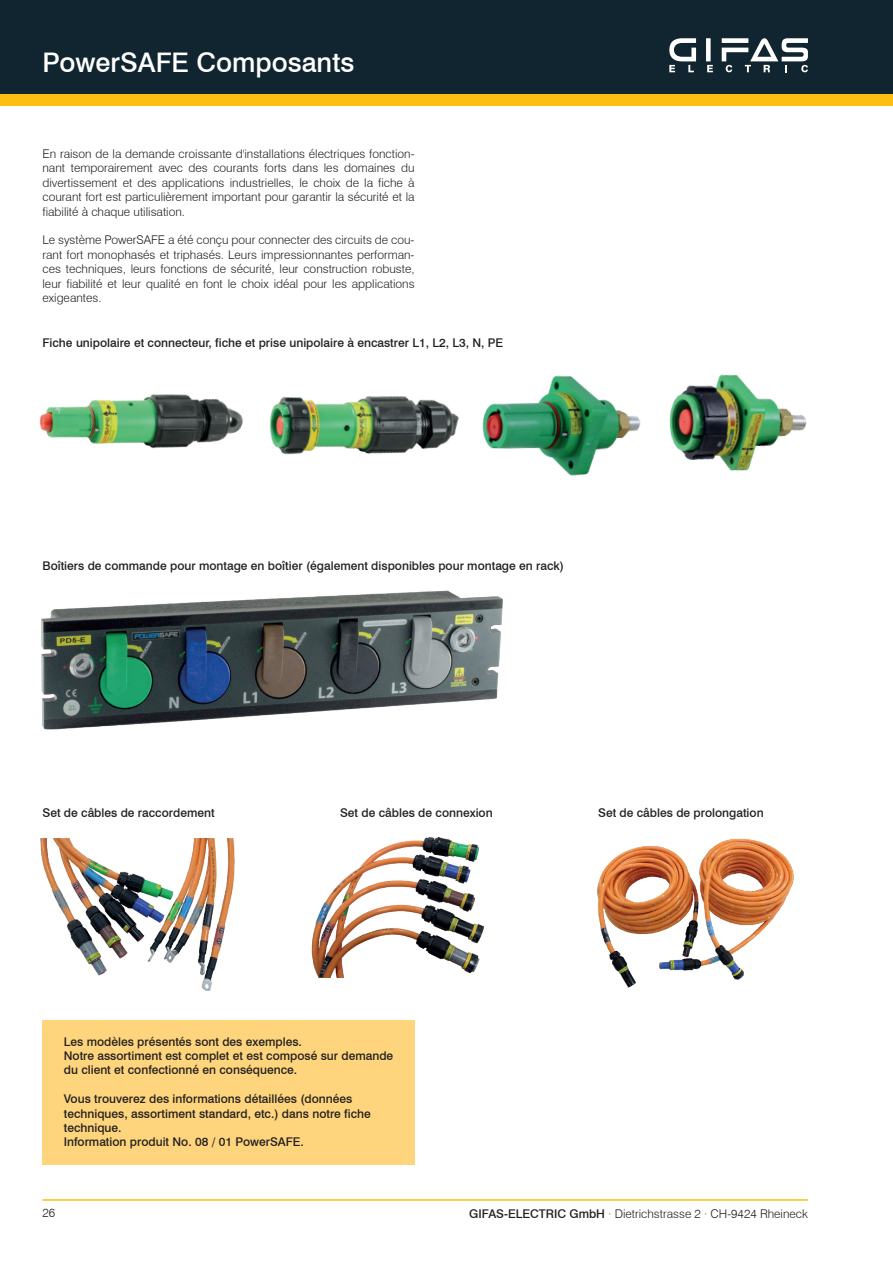
<style>
.page{position:relative;width:893px;height:1263px;background:#fff}
.page>*{position:absolute;margin:0;border:0;box-sizing:border-box;transform-origin:0 0}
.t1{font:500 27px "Swiss 721 BT";color:#fff}
.t2{font:300 12px/14.4px "Swiss 721 BT";color:#231f20;text-align:justify}
.t3{font:500 12px/14.4px "Swiss 721 BT";color:#231f20}
.s1{font-weight:500}
</style>
<div class="page">
<div style="left:0;top:79px;width:893px;height:27px;background:#fdbe12"></div>
<div style="left:0;top:0;width:893px;height:94px;background:#112530"></div>
<div style="left:706px;top:38px;width:5px;height:23px;background:#fff"></div>
<svg style="left:669px;top:38px;width:27px;height:34px"></svg>
<svg style="left:707px;top:65px;width:6px;height:7px"></svg>
<svg style="left:722px;top:38px;width:86px;height:34px"></svg>
<hr style="left:43px;top:1199px;width:765px;height:2px;background:#fdbe12">
<img style="left:40px;top:839px;width:195px;height:152px">
<img style="left:597px;top:838px;width:197px;height:150px">
<img style="left:311px;top:837px;width:173px;height:140px">
<img style="left:269px;top:396px;width:190px;height:59px">
<img style="left:39px;top:394px;width:204px;height:55px">
<img style="left:669px;top:374px;width:138px;height:97px">
<img style="left:482px;top:375px;width:159px;height:101px">
<img style="left:41px;top:590px;width:462px;height:140px">
<div style="left:43px;top:1020px;width:372px;height:145px;background:#fed57c"></div>
<h1 class="t1" style="left:43px;top:46px;width:313px">PowerSAFE Composants</h1>
<p class="t2" style="left:43px;top:146px;width:374px">En raison de la demande croissante d'installations électriques fonction&shy;nant temporairement avec des courants forts dans les domaines du divertissement et des applications industrielles, le choix de la fiche à courant fort est particulièrement important pour garantir la sécurité et la fiabilité à chaque utilisation.</p>
<p class="t2" style="left:43px;top:233px;width:374px">Le système PowerSAFE a été conçu pour connecter des circuits de cou&shy;rant fort monophasés et triphasés. Leurs impressionnantes performan&shy;ces techniques, leurs fonctions de sécurité, leur construction robuste, leur fiabilité et leur qualité en font le choix idéal pour les applications exigeantes.</p>
<p class="t3" style="left:43px;top:335px;width:462px">Fiche unipolaire et connecteur, fiche et prise unipolaire à encastrer L1, L2, L3, N, PE</p>
<p class="t3" style="left:43px;top:559px;width:523px">Boîtiers de commande pour montage en boîtier (également disponibles pour montage en rack)</p>
<p class="t3" style="left:43px;top:805px;width:174px">Set de câbles de raccordement</p>
<p class="t3" style="left:340px;top:805px;width:154px">Set de câbles de connexion</p>
<p class="t3" style="left:598px;top:805px;width:167px">Set de câbles de prolongation</p>
<p class="t3" style="left:64px;top:1034px;width:331px">Les modèles présentés sont des exemples.<br>Notre assortiment est complet et est composé sur demande du client et confectionné en conséquence.</p>
<p class="t3" style="left:64px;top:1092px;width:309px">Vous trouverez des informations détaillées (données techniques, assortiment standard, etc.) dans notre fiche technique.<br>Information produit No. 08 / 01 PowerSAFE.</p>
<p class="t2" style="left:43px;top:1206px;width:14px">26</p>
<p class="t2" style="left:469px;top:1207px;width:340px"><span class="s1">GIFAS-ELECTRIC GmbH</span> · Dietrichstrasse 2 · CH-9424 Rheineck</p>
</div>
